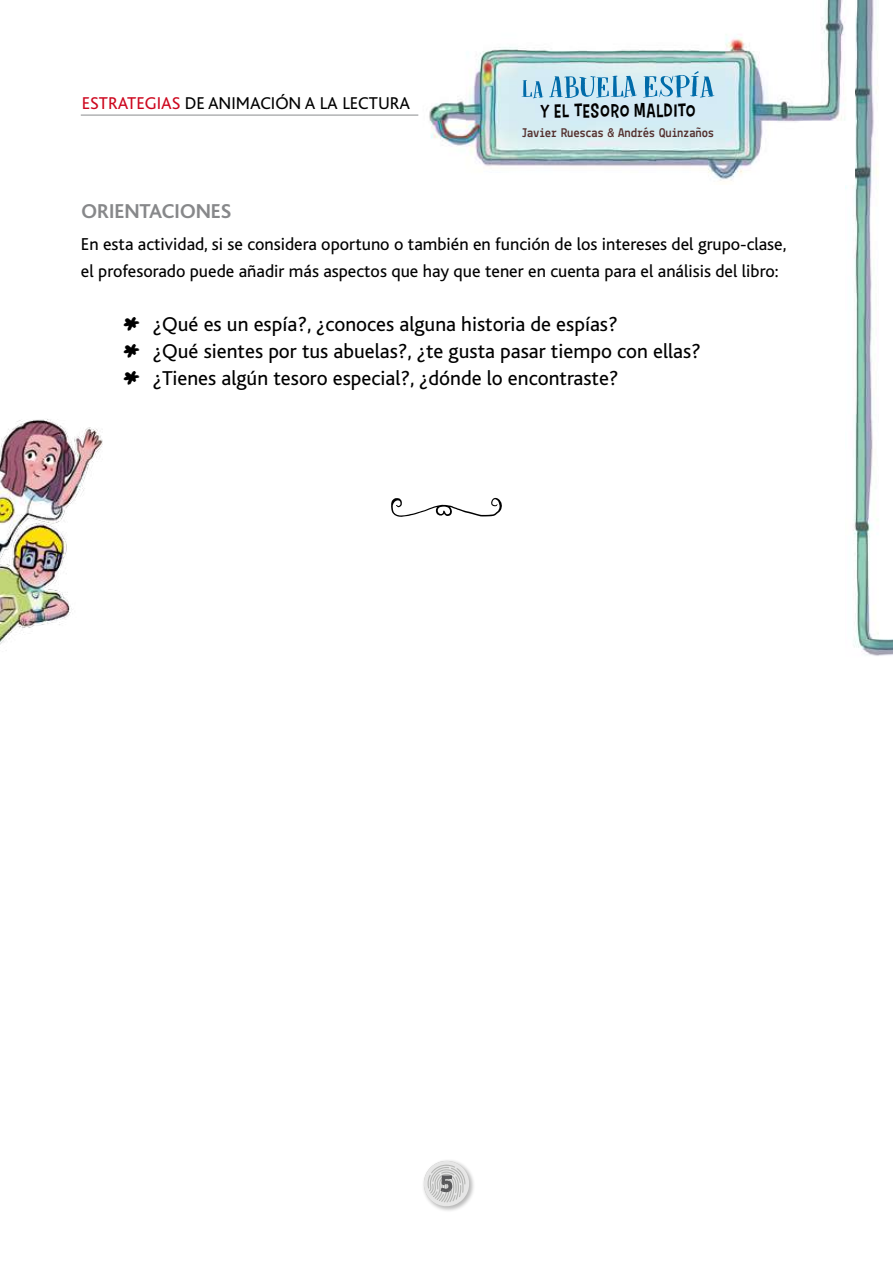
<style>
.page{position:relative;width:893px;height:1263px;background:#fff}
.page>*{position:absolute;margin:0;border:0;box-sizing:border-box;transform-origin:0 0}
.t1{font:700 24px "Lekton";color:#58585a}
.t2{font:21px/27px "Bliss";color:#000}
.t3{font:700 21px "Bliss";color:#87888a}
.t4{font:18.6px "Carton Six";letter-spacing:.05em;color:#000}
.t5{font:18px/27px "Bliss";color:#000}
.t6{font:17.85px "Bliss";color:#000}
.t7{font:700 13.35px "Lekton";letter-spacing:-.025em;color:#54302e;scale:.95 1}
.s1{color:#cd071e}
.s2{font-family:"From Where You Are"}
</style>
<div class="page">
<img style="left:845px;top:0;width:48px;height:656px">
<img style="left:418px;top:0;width:436px;height:185px">
<svg style="left:549px;top:76px;width:88px;height:22px;background:#8dc0da"></svg>
<svg style="left:521px;top:80px;width:22px;height:18px"></svg>
<svg style="left:643px;top:71px;width:71px;height:26px;background:#97c6de"></svg>
<img style="left:0;top:419px;width:103px;height:226px">
<hr style="left:81px;top:114px;width:337px;height:2px;background:#b1b3b4">
<div style="left:422px;top:1159px;width:54px;height:54px;background:#000;opacity:.28"></div>
<svg style="left:422px;top:1159px;width:49px;height:49px"></svg>
<svg style="left:391px;top:497px;width:111px;height:20px"></svg>
<p class="t6" style="left:82px;top:94px;width:330px"><span class="s1">ESTRATEGIAS</span> DE ANIMACIÓN A LA LECTURA</p>
<p class="t4" style="left:540px;top:100px;width:157px">Y EL TESORO MALDITO</p>
<p class="t7" style="left:522px;top:124px;width:204px">Javier Ruescas &amp; Andrés Quinzaños</p>
<p class="t3" style="left:82px;top:200px;width:151px">ORIENTACIONES</p>
<p class="t5" style="left:81px;top:231px;width:707px">En esta actividad, si se considera oportuno o también en función de los intereses del grupo-clase, el profesorado puede añadir más aspectos que hay que tener en cuenta para el análisis del libro:</p>
<p class="t2" style="left:123px;top:311px;width:579px"><span class="s2">*</span> ¿Qué es un espía?, ¿conoces alguna historia de espías?<br><span class="s2">*</span> ¿Qué sientes por tus abuelas?, ¿te gusta pasar tiempo con ellas? <span class="s2">*</span> ¿Tienes algún tesoro especial?, ¿dónde lo encontraste?</p>
<h1 class="t1" style="left:440px;top:1169px;width:13px">5</h1>
</div>
